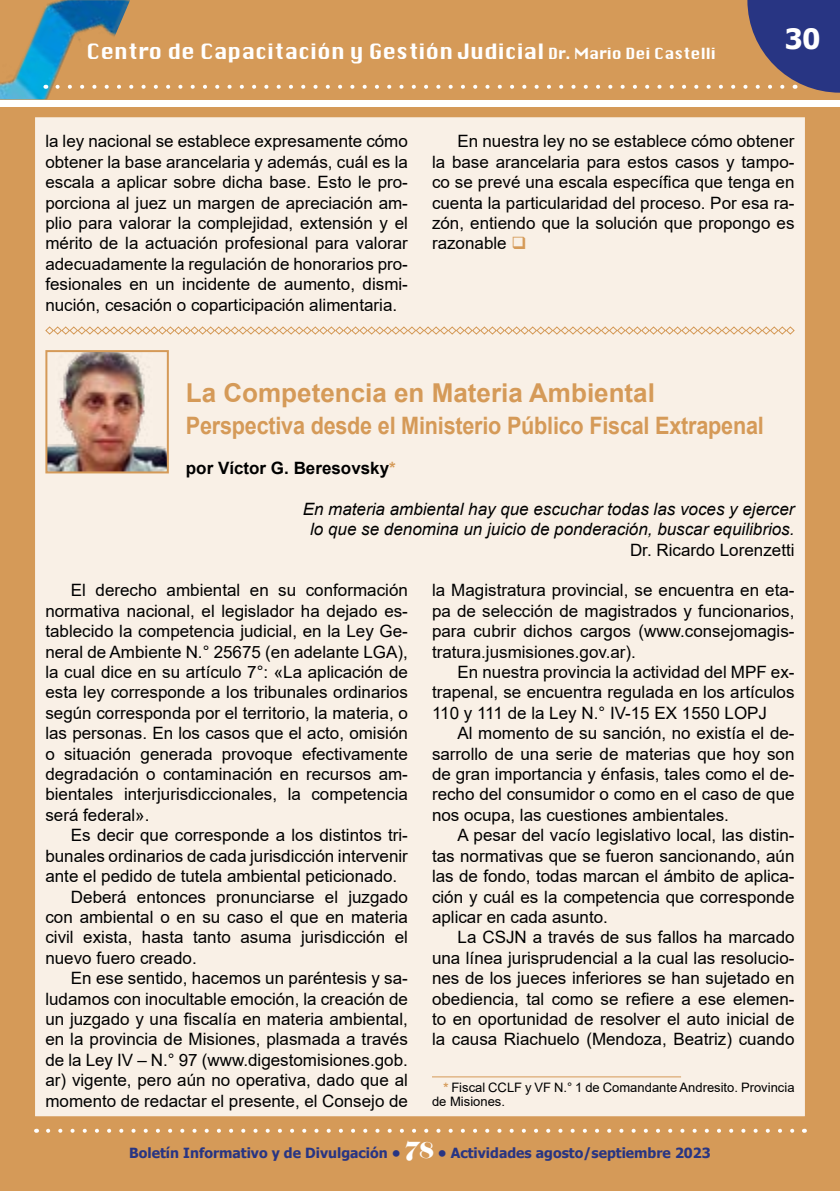
<style>
.page{position:relative;width:840px;height:1191px;background:#fff}
.page>*{position:absolute;margin:0;border:0;box-sizing:border-box;transform-origin:0 0}
.t1{font:700 28px "Tahoma";color:#fff}
.t2{font:700 26px "Arial";color:#d59a58}
.t3{font:700 24px "Arial";letter-spacing:-.01em;color:#d59a58;scale:.9 1}
.t4{font:22px "Chicane";color:#fff}
.t5{font:17px/20.4px "Arial";color:#000;text-align:justify}
.t6{font:italic 17px/20.4px "Arial";color:#000;text-align:center}
.t7{font:700 17px "Arial";color:#000}
.t8{font:700 14px "Tahoma";color:#283583}
.t9{font:13px/14px "Arial";color:#000}
.s1{font-size:16px}
.s2{color:#d59a58}
.s3{font-weight:700;color:#d59a58}
.s4{font-family:"Elephant";font-weight:400;font-size:22px;color:#fff}
</style>
<div class="page">
<div style="left:0;top:108px;width:839px;height:1083px;background:#d59a58"></div>
<svg style="left:48px;top:1128px;width:747px;height:4px"></svg>
<div style="left:0;top:0;width:839px;height:99px;background:#d59a58"></div>
<img style="left:0;top:1px;width:57px;height:98px">
<svg style="left:57px;top:0;width:782px;height:93px"></svg>
<div style="left:33px;top:115px;width:773px;height:1003px;background:#f9f0e6;border:2px solid #d59a58"></div>
<svg style="left:45px;top:326px;width:749px;height:9px"></svg>
<img style="left:48px;top:353px;width:118px;height:117px">
<div style="left:45px;top:350px;width:124px;height:123px;border:2px solid #d59a58"></div>
<hr style="left:432px;top:1076px;width:248px;height:1px;background:#d59a58">
<p class="t4" style="left:86px;top:40px;width:630px">Centro de Capacitación y Gestión Judicial <span class="s1">Dr. Mario Dei Castelli</span></p>
<h1 class="t1" style="left:784px;top:19px;width:37px">30</h1>
<p class="t5" style="left:45px;top:131px;width:364px">la ley nacional se establece expresamente cómo obtener la base arancelaria y además, cuál es la escala a aplicar sobre dicha base. Esto le pro&shy;porciona al juez un margen de apreciación am&shy;plio para valorar la complejidad, extensión y el mérito de la actuación profesional para valorar adecuadamente la regulación de honorarios pro&shy;fesionales en un incidente de aumento, dismi&shy;nución, cesación o coparticipación alimentaria.</p>
<p class="t5" style="left:432px;top:131px;width:364px;text-indent:26px">En nuestra ley no se establece cómo obtener la base arancelaria para estos casos y tampo&shy;co se prevé una escala específica que tenga en cuenta la particularidad del proceso. Por esa ra&shy;zón, entiendo que la solución que propongo es razonable <span class="s2">❑</span></p>
<h2 class="t2" style="left:186px;top:375px;width:470px">La Competencia en Materia Ambiental</h2>
<h3 class="t3" style="left:186px;top:409px;width:643px">Perspectiva desde el Ministerio Público Fiscal Extrapenal</h3>
<p class="t7" style="left:186px;top:456px;width:211px">por Víctor G. Beresovsky<span class="s2">*</span></p>
<p class="t6" style="left:302px;top:499px;width:493px">En materia ambiental hay que escuchar todas las voces y ejercer lo que se denomina un juicio de ponderación, buscar equilibrios.</p>
<p class="t5" style="left:629px;top:539px;width:166px">Dr. Ricardo Lorenzetti</p>
<p class="t5" style="left:45px;top:580px;width:364px;text-indent:26px">El derecho ambiental en su conformación normativa nacional, el legislador ha dejado es&shy;tablecido la competencia judicial, en la Ley Ge&shy;neral de Ambiente N.° 25675 (en adelante LGA), la cual dice en su artículo 7°: «La aplicación de esta ley corresponde a los tribunales ordinarios según corresponda por el territorio, la materia, o las personas. En los casos que el acto, omisión o situación generada provoque efectivamente degradación o contaminación en recursos am&shy;bientales interjurisdiccionales, la competencia será federal».</p>
<p class="t5" style="left:71px;top:825px;width:338px">Es decir que corresponde a los distintos tri-</p>
<p class="t5" style="left:45px;top:845px;width:364px">bunales ordinarios de cada jurisdicción intervenir</p>
<p class="t5" style="left:45px;top:866px;width:353px">ante el pedido de tutela ambiental peticionado.</p>
<p class="t5" style="left:71px;top:886px;width:338px">Deberá entonces pronunciarse el juzgado</p>
<p class="t5" style="left:45px;top:906px;width:364px">con ambiental o en su caso el que en materia</p>
<p class="t5" style="left:45px;top:927px;width:364px">civil exista, hasta tanto asuma jurisdicción el</p>
<p class="t5" style="left:45px;top:947px;width:153px">nuevo fuero creado.</p>
<p class="t5" style="left:71px;top:968px;width:338px">En ese sentido, hacemos un paréntesis y sa-</p>
<p class="t5" style="left:45px;top:988px;width:364px">ludamos con inocultable emoción, la creación de</p>
<p class="t5" style="left:45px;top:1008px;width:364px">un juzgado y una fiscalía en materia ambiental,</p>
<p class="t5" style="left:45px;top:1029px;width:364px">en la provincia de Misiones, plasmada a través</p>
<p class="t5" style="left:45px;top:1049px;width:364px">de la Ley IV – N.° 97 (www.digestomisiones.gob.</p>
<p class="t5" style="left:45px;top:1070px;width:364px">ar) vigente, pero aún no operativa, dado que al</p>
<p class="t5" style="left:45px;top:1090px;width:364px">momento de redactar el presente, el Consejo de</p>
<p class="t5" style="left:432px;top:580px;width:364px">la Magistratura provincial, se encuentra en eta&shy;pa de selección de magistrados y funcionarios, para cubrir dichos cargos (www.consejomagis&shy;tratura.jusmisiones.gov.ar).</p>
<p class="t5" style="left:432px;top:662px;width:364px;text-indent:26px">En nuestra provincia la actividad del MPF ex&shy;trapenal, se encuentra regulada en los artículos 110 y 111 de la Ley N.° IV-15 EX 1550 LOPJ</p>
<p class="t5" style="left:432px;top:723px;width:364px;text-indent:26px">Al momento de su sanción, no existía el de&shy;sarrollo de una serie de materias que hoy son de gran importancia y énfasis, tales como el de&shy;recho del consumidor o como en el caso de que nos ocupa, las cuestiones ambientales.</p>
<p class="t5" style="left:432px;top:825px;width:364px;text-indent:26px">A pesar del vacío legislativo local, las distin&shy;tas normativas que se fueron sancionando, aún las de fondo, todas marcan el ámbito de aplica&shy;ción y cuál es la competencia que corresponde aplicar en cada asunto.</p>
<p class="t5" style="left:432px;top:927px;width:364px;text-indent:26px">La CSJN a través de sus fallos ha marcado una línea jurisprudencial a la cual las resolucio&shy;nes de los jueces inferiores se han sujetado en obediencia, tal como se refiere a ese elemen&shy;to en oportunidad de resolver el auto inicial de la causa Riachuelo (Mendoza, Beatriz) cuando</p>
<p class="t9" style="left:432px;top:1080px;width:364px;text-indent:11px"><span class="s3">*</span> Fiscal CCLF y VF N.° 1 de Comandante Andresito. Provincia de Misiones.</p>
<p class="t8" style="left:129px;top:1143px;width:582px">Boletín Informativo y de Divulgación • <span class="s4">78</span> • Actividades agosto/septiembre 2023</p>
</div>
